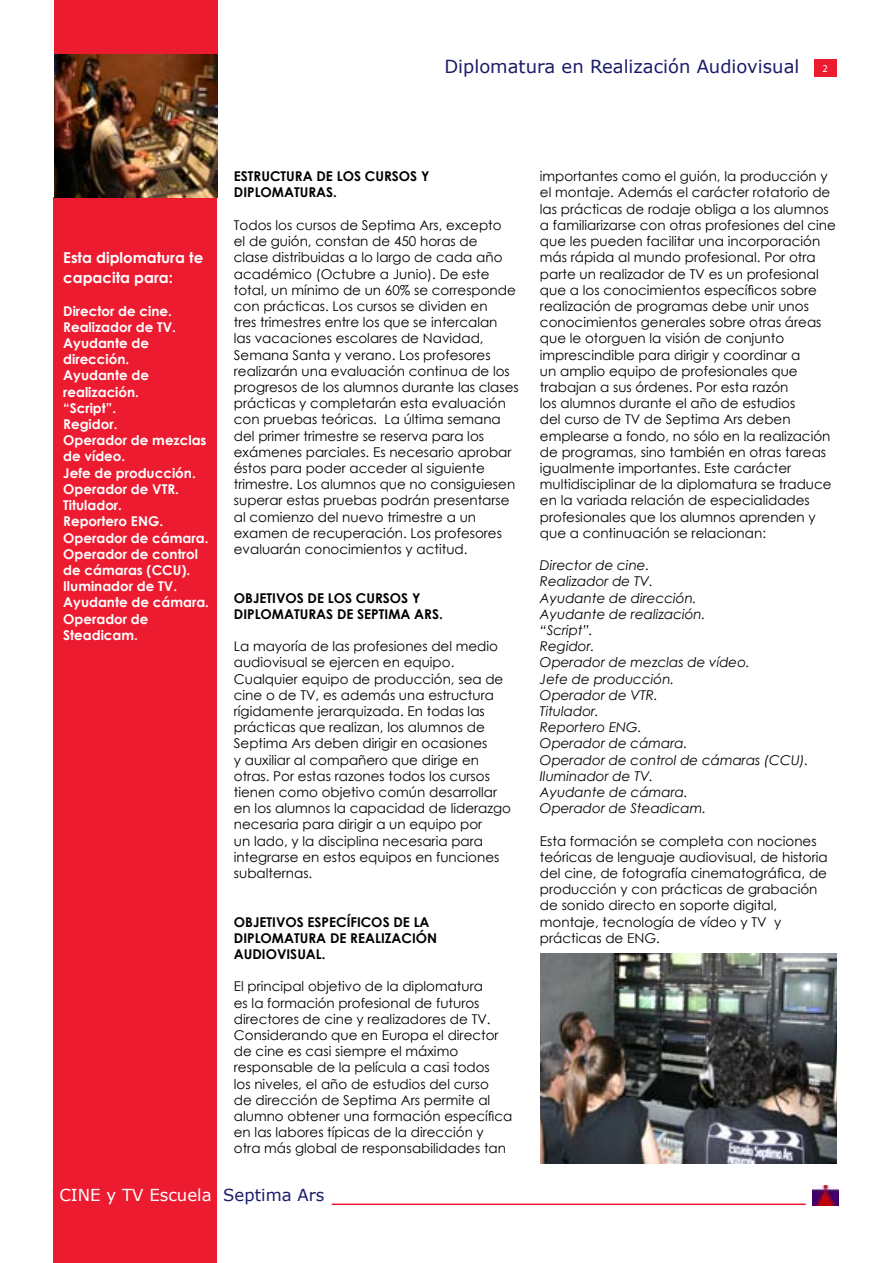
<style>
.page{position:relative;width:893px;height:1263px;background:#fff}
.page>*{position:absolute;margin:0;border:0;box-sizing:border-box;transform-origin:0 0}
.t1{font:18px "Verdana";color:#1a1c69}
.t2{font:16.5px "Verdana";color:#fff}
.t3{font:700 15px/19.8px "Century Gothic";color:#fff}
.t4{font:13.5px/16.2px "Century Gothic";color:#000}
.t5{font:700 13.5px/16.2px "Century Gothic";color:#fff}
.t6{font:italic 13.5px/16.2px "Century Gothic";color:#000}
.t7{font:700 13.5px/16.2px "Century Gothic";color:#000}
.t8{font:10.5px "Myriad Pro";color:#fff}
.s1{color:#1a1c69}
</style>
<div class="page">
<div style="left:54px;top:198px;width:163px;height:1065px;background:#ed1b30"></div>
<div style="left:814px;top:59px;width:23px;height:18px;background:#ed1b30"></div>
<div style="left:54px;top:0;width:163px;height:54px;background:#ed1b30"></div>
<hr style="left:332px;top:1203px;width:474px;height:2px;background:#ed1b30">
<img style="left:812px;top:1185px;width:27px;height:21px">
<img style="left:54px;top:54px;width:163px;height:143px">
<img style="left:540px;top:953px;width:297px;height:210px">
<h1 class="t1" style="left:444px;top:54px;width:357px">Diplomatura en Realización Audiovisual</h1>
<p class="t8" style="left:823px;top:62px;width:7px">2</p>
<p class="t3" style="left:63px;top:247px;width:142px">Esta diplomatura te capacita para:</p>
<p class="t5" style="left:63px;top:302px;width:147px">Director de cine.<br>Realizador de TV.<br>Ayudante de dirección.<br>Ayudante de realización.<br>“Script”.<br>Regidor.<br>Operador de mezclas de vídeo.<br>Jefe de producción.<br>Operador de VTR.<br>Titulador.<br>Reportero ENG.<br>Operador de cámara.<br>Operador de control de cámaras (CCU).<br>Iluminador de TV.<br>Ayudante de cámara.<br>Operador de<br>Steadicam.</p>
<p class="t7" style="left:234px;top:168px;width:16px">Estructura</p>
<p class="t7" style="left:316px;top:168px;width:58px">de los cursos</p>
<p class="t7" style="left:421px;top:168px;width:10px">Y</p>
<p class="t7" style="left:234px;top:184px;width:105px">DIPLOMATURAS.</p>
<p class="t4" style="left:234px;top:217px;width:286px">Todos los cursos de Septima Ars, excepto<br>el de guión, constan de 450 horas de<br>clase distribuidas a lo largo de cada año académico (Octubre a Junio). De este total, un mínimo de un 60% se corresponde con prácticas. Los cursos se dividen en<br>tres trimestres entre los que se intercalan<br>las vacaciones escolares de Navidad, Semana Santa y verano. Los profesores realizarán una evaluación continua de los progresos de los alumnos durante las clases prácticas y completarán esta evaluación con pruebas teóricas. La última semana del primer trimestre se reserva para los exámenes parciales. Es necesario aprobar éstos para poder acceder al siguiente trimestre. Los alumnos que no consiguiesen superar estas pruebas podrán presentarse al comienzo del nuevo trimestre a un examen de recuperación. Los profesores evaluarán conocimientos y actitud.</p>
<p class="t7" style="left:234px;top:589px;width:28px">Objetivos</p>
<p class="t7" style="left:308px;top:589px;width:58px">de los cursos</p>
<p class="t7" style="left:412px;top:589px;width:10px">Y</p>
<p class="t7" style="left:234px;top:605px;width:139px">DIPLOMATURAS de Septima</p>
<p class="t7" style="left:414px;top:605px;width:30px">Ars.</p>
<p class="t4" style="left:234px;top:638px;width:279px">La mayoría de las profesiones del medio audiovisual se ejercen en equipo.<br>Cualquier equipo de producción, sea de cine o de TV, es además una estructura rígidamente jerarquizada. En todas las prácticas que realizan, los alumnos de Septima Ars deben dirigir en ocasiones<br>y auxiliar al compañero que dirige en otras. Por estas razones todos los cursos tienen como objetivo común desarrollar en los alumnos la capacidad de liderazgo necesaria para dirigir a un equipo por<br>un lado, y la disciplina necesaria para integrarse en estos equipos en funciones subalternas.</p>
<p class="t7" style="left:234px;top:913px;width:205px">OBJETIVOS ESPECÍFICOS DE LA<br>DIPLOMATURA DE REALIZACIÓN<br>AUDIOVISUAL.</p>
<p class="t4" style="left:234px;top:978px;width:280px">El principal objetivo de la diplomatura<br>es la formación profesional de futuros directores de cine y realizadores de TV.<br>Considerando que en Europa el director de cine es casi siempre el máximo responsable de la película a casi todos<br>los niveles, el año de estudios del curso<br>de dirección de Septima Ars permite al alumno obtener una formación específica en las labores típicas de la dirección y otra más global de responsabilidades tan</p>
<p class="t4" style="left:540px;top:168px;width:297px">importantes como el guión, la producción y el montaje. Además el carácter rotatorio de las prácticas de rodaje obliga a los alumnos a familiarizarse con otras profesiones del cine que les pueden facilitar una incorporación más rápida al mundo profesional. Por otra parte un realizador de TV es un profesional que a los conocimientos específicos sobre realización de programas debe unir unos conocimientos generales sobre otras áreas que le otorguen la visión de conjunto imprescindible para dirigir y coordinar a<br>un amplio equipo de profesionales que trabajan a sus órdenes. Por esta razón<br>los alumnos durante el año de estudios<br>del curso de TV de Septima Ars deben emplearse a fondo, no sólo en la realización de programas, sino también en otras tareas igualmente importantes. Este carácter multidisciplinar de la diplomatura se traduce en la variada relación de especialidades profesionales que los alumnos aprenden y que a continuación se relacionan:</p>
<p class="t6" style="left:540px;top:557px;width:270px">Director de cine.<br>Realizador de TV.<br>Ayudante de dirección.<br>Ayudante de realización.<br>“Script”.<br>Regidor.<br>Operador de mezclas de vídeo.<br>Jefe de producción.<br>Operador de VTR.<br>Titulador.<br>Reportero ENG.<br>Operador de cámara.<br>Operador de control de cámaras (CCU).<br>Iluminador de TV.<br>Ayudante de cámara.<br>Operador de Steadicam.</p>
<p class="t4" style="left:540px;top:832px;width:289px">Esta formación se completa con nociones teóricas de lenguaje audiovisual, de historia del cine, de fotografía cinematográfica, de producción y con prácticas de grabación de sonido directo en soporte digital, montaje, tecnología de vídeo y TV y prácticas de ENG.</p>
<p class="t2" style="left:59px;top:1184px;width:266px">CINE y TV Escuela <span class="s1">Septima Ars</span></p>
</div>
